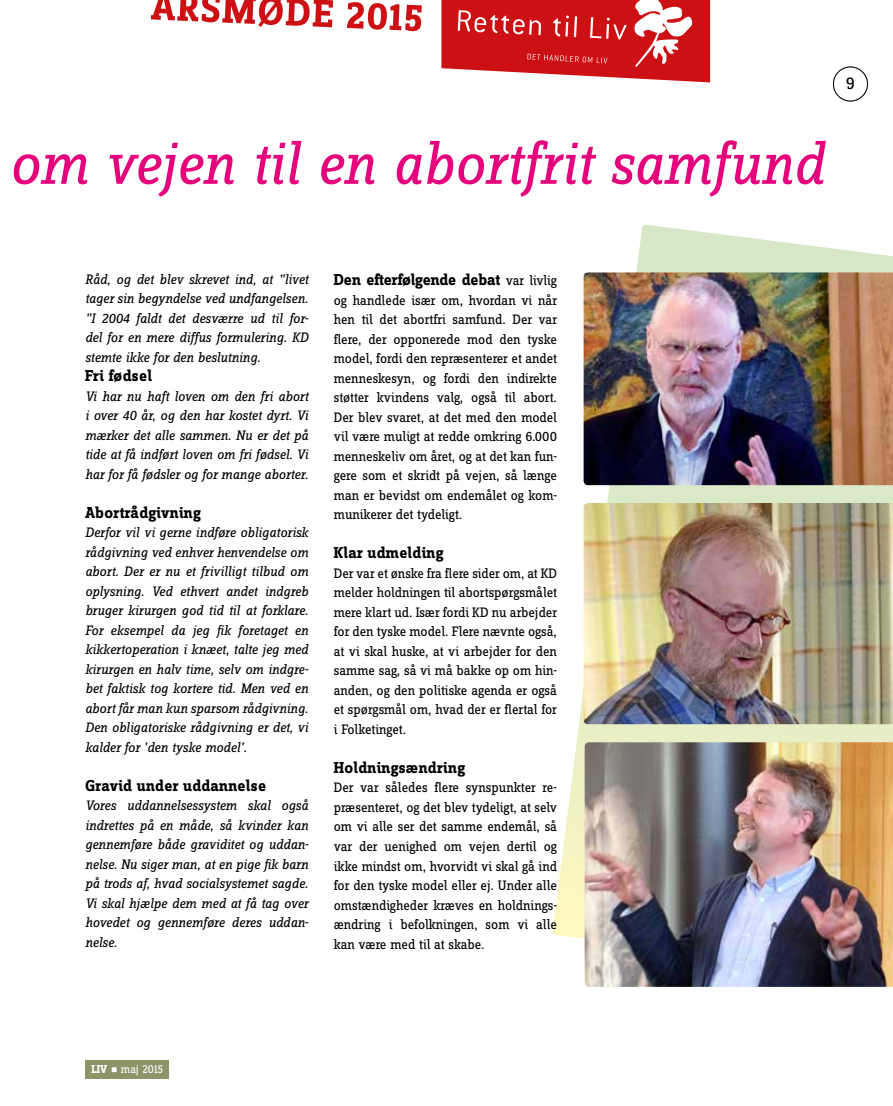
<style>
.page{position:relative;width:893px;height:1106px;background:#fff}
.page>*{position:absolute;margin:0;border:0;box-sizing:border-box;transform-origin:0 0}
.t1{font:italic 61.5px "Zine Slab Dis OT";letter-spacing:-.01em;color:#e5007c}
.t2{font:18px "Zine Slab Dis OT";color:#000}
.t3{font:700 16.5px "Zine Slab Dis OT";letter-spacing:.015em;color:#000}
.t4{font:700 16.5px "Zine Slab Dis OT";letter-spacing:-.01em;color:#000}
.t5{font:italic 14.25px/19.5px "Zine Slab Dis OT";letter-spacing:-.01em;color:#000;text-align:justify}
.t6{font:14.25px/19.5px "Zine Slab Dis OT";letter-spacing:-.01em;color:#000;text-align:justify}
.t7{font:12px "Zine Slab Dis OT";letter-spacing:-.01em;color:#fff}
.s1{font-weight:400;font-size:14.25px}
.s2{font-weight:700}
.s3{font-family:"Agency FB";font-size:16.5px}
</style>
<div class="page">
<svg style="left:552px;top:224px;width:341px;height:756px"></svg>
<img style="left:584px;top:272px;width:309px;height:213px">
<img style="left:584px;top:503px;width:309px;height:221px">
<img style="left:585px;top:742px;width:308px;height:244px">
<svg style="left:441px;top:0;width:269px;height:82px"></svg>
<svg style="left:151px;top:0;width:271px;height:31px"></svg>
<div style="left:85px;top:1060px;width:83px;height:18px;background:#8c9468"></div>
<div style="left:833px;top:67px;width:35px;height:34px;border:1px solid #000;border-radius:50%"></div>
<h1 class="t1" style="left:9px;top:133px;width:817px">om vejen til en abortfrit samfund</h1>
<p class="t2" style="left:846px;top:75px;width:11px">9</p>
<p class="t5" style="left:85px;top:269px;width:225px">Råd, og det blev skrevet ind, at ”livet tager sin begyndelse ved undfangelsen. ”I 2004 faldt det desværre ud til for&shy;del for en mere diffus formulering. KD stemte ikke for den beslutning.</p>
<p class="t3" style="left:85px;top:367px;width:68px">Fri fødsel</p>
<p class="t5" style="left:85px;top:386px;width:225px">Vi har nu haft loven om den fri abort i over 40 år, og den har kostet dyrt. Vi mærker det alle sammen. Nu er det på tide at få indført loven om fri fødsel. Vi har for få fødsler og for mange aborter.</p>
<p class="t3" style="left:85px;top:504px;width:117px">Abortrådgivning</p>
<p class="t5" style="left:85px;top:523px;width:225px">Derfor vil vi gerne indføre obligatorisk rådgivning ved enhver henvendelse om abort. Der er nu et frivilligt tilbud om oplysning. Ved ethvert andet indgreb bruger kirurgen god tid til at forklare.<br>For eksempel da jeg fik foretaget en kikkertoperation i knæet, talte jeg med kirurgen en halv time, selv om indgre&shy;bet faktisk tog kortere tid. Men ved en abort får man kun sparsom rådgivning.<br>Den obligatoriske rådgivning er det, vi kalder for ’den tyske model’.</p>
<p class="t3" style="left:85px;top:777px;width:183px">Gravid under uddannelse</p>
<p class="t5" style="left:85px;top:796px;width:225px">Vores uddannelsessystem skal også indrettes på en måde, så kvinder kan gennemføre både graviditet og uddan&shy;nelse. Nu siger man, at en pige fik barn på trods af, hvad socialsystemet sagde.<br>Vi skal hjælpe dem med at få tag over hovedet og gennemføre deres uddan&shy;nelse.</p>
<p class="t4" style="left:334px;top:271px;width:225px">Den efterfølgende debat <span class="s1">var livlig</span></p>
<p class="t6" style="left:334px;top:291px;width:225px">og handlede især om, hvordan vi når hen til det abortfri samfund. Der var flere, der opponerede mod den tyske model, fordi den repræsenterer et andet menneskesyn, og fordi den indirekte støtter kvindens valg, også til abort.<br>Der blev svaret, at det med den model vil være muligt at redde omkring 6.000 menneskeliv om året, og at det kan fun&shy;gere som et skridt på vejen, så længe man er bevidst om endemålet og kom&shy;munikerer det tydeligt.</p>
<p class="t3" style="left:334px;top:544px;width:111px">Klar udmelding</p>
<p class="t6" style="left:334px;top:564px;width:225px">Der var et ønske fra flere sider om, at KD melder holdningen til abortspørgsmålet mere klart ud. Især fordi KD nu arbejder for den tyske model. Flere nævnte også, at vi skal huske, at vi arbejder for den samme sag, så vi må bakke op om hin&shy;anden, og den politiske agenda er også et spørgsmål om, hvad der er flertal for i Folketinget.</p>
<p class="t3" style="left:334px;top:759px;width:133px">Holdningsændring</p>
<p class="t6" style="left:334px;top:778px;width:225px">Der var således flere synspunkter re&shy;præsenteret, og det blev tydeligt, at selv om vi alle ser det samme endemål, så var der uenighed om vejen dertil og ikke mindst om, hvorvidt vi skal gå ind for den tyske model eller ej. Under alle omstændigheder kræves en holdnings&shy;ændring i befolkningen, som vi alle kan være med til at skabe.</p>
<p class="t7" style="left:91px;top:1063px;width:73px"><span class="s2">LIV</span> <span class="s3">•</span> maj 2015</p>
</div>
